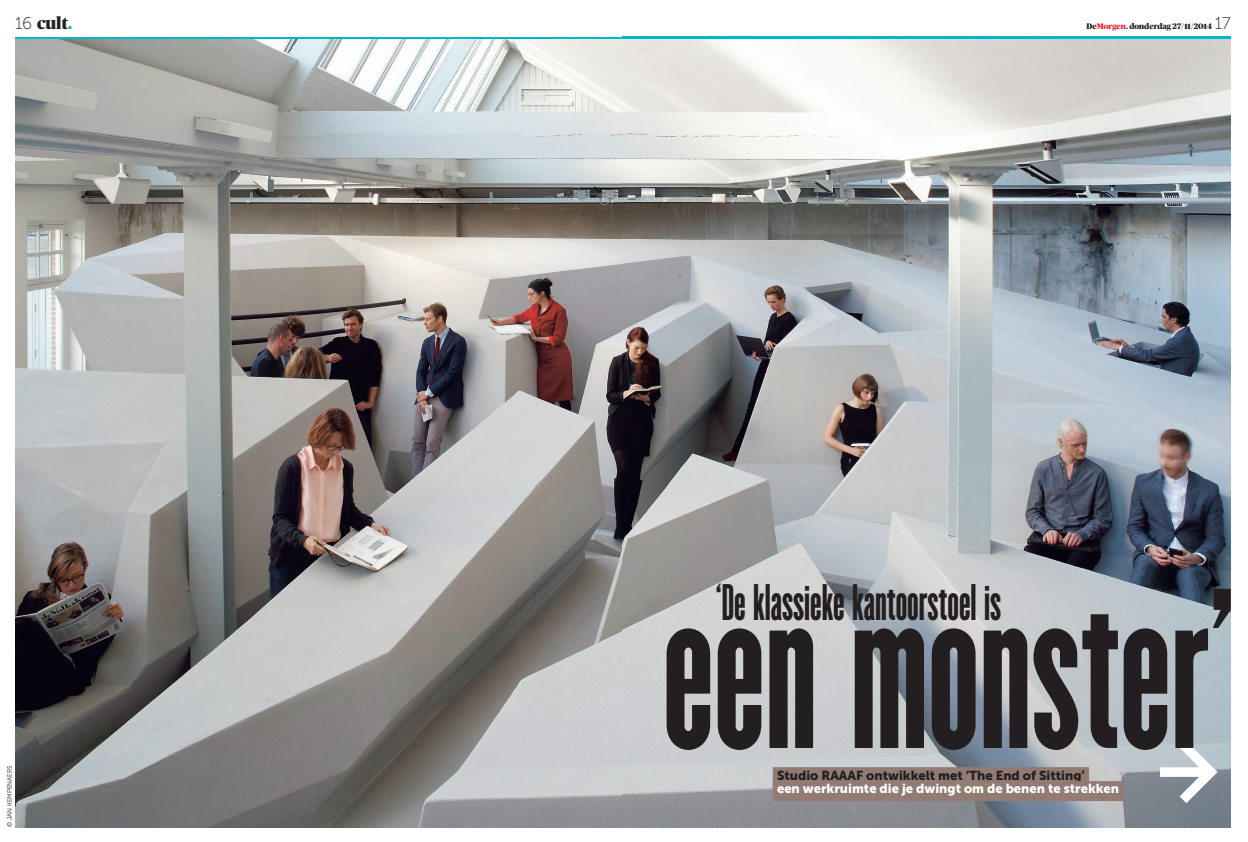
<style>
.page{position:relative;width:1248px;height:842px;background:#fff}
.page>*{position:absolute;margin:0;border:0;box-sizing:border-box;transform-origin:0 0}
.t1{font:44.9px "Champion Bantamweight";color:#231f20}
.t2{font:900 17px "Publico Banner";color:#231f20}
.t3{font:13px/14px "Museo Sans 900";color:#fff}
.t4{font:900 8px "Publico Banner";color:#231f20}
.t5{font:6.5px "Museo Sans 300";color:#231f20}
.s1{font-family:"Museo Sans 100";font-weight:400}
.s2{color:#00b7ce}
.s3{color:#ee1d2e}
.s4{font-family:"Museo Sans 100";font-weight:400;font-size:17px}
.s5{color:#231f20}
</style>
<div class="page">
<hr style="left:15px;top:827px;width:608px;height:1px;background:#231f20">
<hr style="left:15px;top:37px;width:608px;height:2px;background:#00b7ce">
<img style="left:15px;top:39px;width:607px;height:788px">
<hr style="left:622px;top:36px;width:608px;height:3px;background:#00b7ce">
<hr style="left:622px;top:827px;width:608px;height:1px;background:#231f20">
<svg style="left:622px;top:39px;width:608px;height:788px;background:#a6aaad"></svg>
<svg style="left:1159px;top:750px;width:58px;height:53px"></svg>
<svg style="left:666px;top:589px;width:564px;height:161px;background:#77787b"></svg>
<div style="left:772px;top:767px;width:316px;height:20px;background:#927b73"></div>
<div style="left:772px;top:781px;width:351px;height:20px;background:#927b73"></div>
<p class="t2" style="left:15px;top:11px;width:59px"><span class="s1">16</span> cult<span class="s2">.</span></p>
<p class="t5" style="left:6px;top:827px;width:63px;rotate:-90deg">© JAN KEMPENAERS</p>
<p class="t4" style="left:1086px;top:20px;width:146px">De<span class="s3">Morgen</span>. donderdag 27/11/2014 <span class="s4">17</span></p>
<p class="t1" style="left:715px;top:569px;width:287px">‘De klassieke kantoorstoel is</p>
<p class="t3" style="left:777px;top:768px;width:343px"><span class="s5">Studio RAAAF ontwikkelt met ‘The End of Sitting’<br></span>een werkruimte die je dwingt om de benen te strekken</p>
</div>
